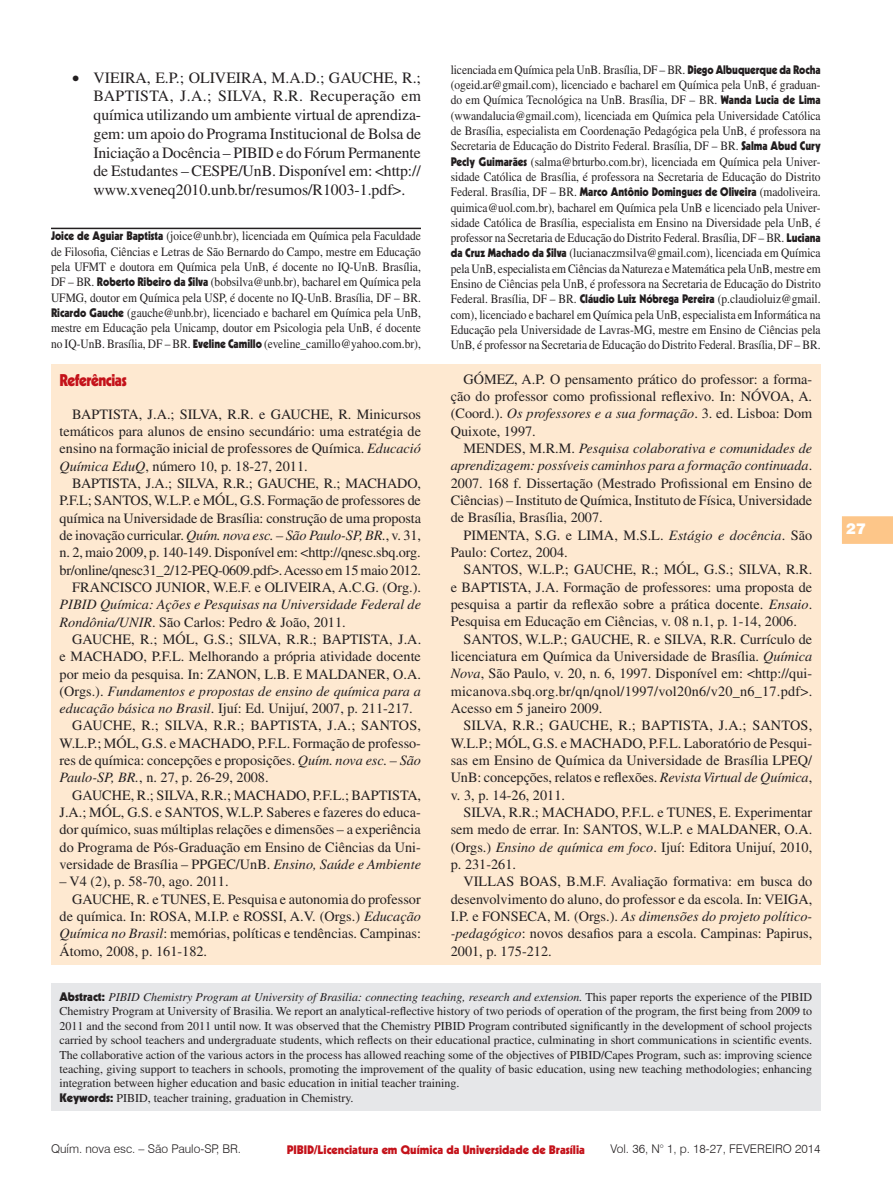
<style>
.page{position:relative;width:893px;height:1191px;background:#fff}
.page>*{position:absolute;margin:0;border:0;box-sizing:border-box;transform-origin:0 0}
.Seção{font:900 16.5px "Kabel";letter-spacing:-.03em;color:#c4121a;scale:.9 1}
.Tabulação{font:15.75px/18.8px "Times";color:#231f20;text-align:justify}
.t1{font:900 15px "Swiss 721 BT";color:#fff}
.Bibliografia{font:14.25px/17.4px "Times";color:#231f20;text-align:justify}
.Credito_Autor{font:12.75px/15.3px "Times";letter-spacing:-.005em;color:#231f20;text-align:justify;scale:.9 1}
.Abstract{font:12px/14.4px "Times";color:#231f20;text-align:justify}
.t2{font:300 12px "Swiss 721 BT";color:#231f20}
.t3{font:900 12px "Kabel";color:#c4121a}
.s1{font-family:"Kabel";font-weight:900;font-size:12px}
.s2{font-style:italic}
.s3{font-family:"Kabel";font-weight:900}
</style>
<div class="page">
<svg style="left:842px;top:516px;width:51px;height:28px"></svg>
<hr style="left:51px;top:228px;width:370px;height:1px;background:#231f20">
<div style="left:51px;top:364px;width:770px;height:600px;background:#fee9d1"></div>
<div style="left:51px;top:983px;width:770px;height:127px;background:#e6e7e9"></div>
<p class="Credito_Autor" style="left:451px;top:62px;width:413px">licenciada em Química pela UnB. Brasília, DF – BR. <span class="s1">Diego Albuquerque da Rocha </span>(ogeid.ar@gmail.com), licenciado e bacharel em Química pela UnB, é graduan&shy;do em Química Tecnológica na UnB. Brasília, DF – BR. <span class="s1">Wanda Lucia de Lima </span>(wwandalucia@gmail.com), licenciada em Química pela Universidade Católica de Brasília, especialista em Coordenação Pedagógica pela UnB, é professora na Secretaria de Educação do Distrito Federal. Brasília, DF – BR. <span class="s1">Salma Abud Cury Pecly Guimarães</span> (salma@brturbo.com.br), licenciada em Química pela Univer&shy;sidade Católica de Brasília, é professora na Secretaria de Educação do Distrito Federal. Brasília, DF – BR. <span class="s1">Marco Antônio Domingues de Oliveira</span> (madoliveira. quimica@uol.com.br), bacharel em Química pela UnB e licenciado pela Univer&shy;sidade Católica de Brasília, especialista em Ensino na Diversidade pela UnB, é professor na Secretaria de Educação do Distrito Federal. Brasília, DF – BR. <span class="s1">Luciana da Cruz Machado da Silva</span> (lucianaczmsilva@gmail.com), licenciada em Química pela UnB, especialista em Ciências da Natureza e Matemática pela UnB, mestre em Ensino de Ciências pela UnB, é professora na Secretaria de Educação do Distrito Federal. Brasília, DF – BR. <span class="s1">Cláudio Luiz Nóbrega Pereira</span> (p.claudioluiz@gmail. com), licenciado e bacharel em Química pela UnB, especialista em Informática na Educação pela Universidade de Lavras-MG, mestre em Ensino de Ciências pela UnB, é professor na Secretaria de Educação do Distrito Federal. Brasília, DF – BR.</p>
<p class="Tabulação" style="left:94px;top:68px;width:329px;text-indent:-21px">• VIEIRA, E.P.; OLIVEIRA, M.A.D.; GAUCHE, R.; BAPTISTA, J.A.; SILVA, R.R. Recuperação em química utilizando um ambiente virtual de aprendiza&shy;gem: um apoio do Programa Institucional de Bolsa de Iniciação a Docência – PIBID e do Fórum Permanente de Estudantes – CESPE/UnB. Disponível em: &lt;http:// www.xveneq2010.unb.br/resumos/R1003-1.pdf&gt;.</p>
<p class="Credito_Autor" style="left:51px;top:228px;width:413px"><span class="s1">Joice de Aguiar Baptista</span> (joice@unb.br), licenciada em Química pela Faculdade de Filosofia, Ciências e Letras de São Bernardo do Campo, mestre em Educação pela UFMT e doutora em Química pela UnB, é docente no IQ-UnB. Brasília, DF – BR. <span class="s1">Roberto Ribeiro da Silva</span> (bobsilva@unb.br), bacharel em Química pela UFMG, doutor em Química pela USP, é docente no IQ-UnB. Brasília, DF – BR.<br><span class="s1">Ricardo Gauche</span> (gauche@unb.br), licenciado e bacharel em Química pela UnB, mestre em Educação pela Unicamp, doutor em Psicologia pela UnB, é docente no IQ-UnB. Brasília, DF – BR. <span class="s1">Eveline Camillo</span> (eveline_camillo@yahoo.com.br),</p>
<p class="Seção" style="left:60px;top:370px;width:76px">Referências</p>
<p class="Bibliografia" style="left:60px;top:405px;width:363px;text-indent:13px">BAPTISTA, J.A.; SILVA, R.R. e GAUCHE, R. Minicursos temáticos para alunos de ensino secundário: uma estratégia de ensino na formação inicial de professores de Química. <span class="s2">Educació Química EduQ</span>, número 10, p. 18-27, 2011.</p>
<p class="Bibliografia" style="left:60px;top:474px;width:363px;text-indent:13px">BAPTISTA, J.A.; SILVA, R.R.; GAUCHE, R.; MACHADO, P.F.L; SANTOS, W.L.P. e MÓL, G.S. Formação de professores de química na Universidade de Brasília: construção de uma proposta de inovação curricular. <span class="s2">Quím. nova esc. – São Paulo-SP, BR.</span>, v. 31, n. 2, maio 2009, p. 140-149. Disponível em: &lt;http://qnesc.sbq.org. br/online/qnesc31_2/12-PEQ-0609.pdf&gt;. Acesso em 15 maio 2012.</p>
<p class="Bibliografia" style="left:60px;top:578px;width:363px;text-indent:13px">FRANCISCO JUNIOR, W.E.F. e OLIVEIRA, A.C.G. (Org.).<br><span class="s2">PIBID Química: Ações e Pesquisas na Universidade Federal de Rondônia/UNIR</span>. São Carlos: Pedro &amp; João, 2011.</p>
<p class="Bibliografia" style="left:60px;top:630px;width:363px;text-indent:13px">GAUCHE, R.; MÓL, G.S.; SILVA, R.R.; BAPTISTA, J.A. e MACHADO, P.F.L. Melhorando a própria atividade docente por meio da pesquisa. In: ZANON, L.B. E MALDANER, O.A. (Orgs.). <span class="s2">Fundamentos e propostas de ensino de química para a educação básica no Brasil</span>. Ijuí: Ed. Unijuí, 2007, p. 211-217.</p>
<p class="Bibliografia" style="left:60px;top:717px;width:363px;text-indent:13px">GAUCHE, R.; SILVA, R.R.; BAPTISTA, J.A.; SANTOS, W.L.P.; MÓL, G.S. e MACHADO, P.F.L. Formação de professo&shy;res de química: concepções e proposições. <span class="s2">Quím. nova esc. – São Paulo-SP, BR.</span>, n. 27, p. 26-29, 2008.</p>
<p class="Bibliografia" style="left:60px;top:786px;width:363px;text-indent:13px">GAUCHE, R.; SILVA, R.R.; MACHADO, P.F.L.; BAPTISTA, J.A.; MÓL, G.S. e SANTOS, W.L.P. Saberes e fazeres do educa&shy;dor químico, suas múltiplas relações e dimensões – a experiência do Programa de Pós-Graduação em Ensino de Ciências da Uni&shy;versidade de Brasília – PPGEC/UnB. <span class="s2">Ensino, Saúde e Ambiente</span></p>
<p class="Bibliografia" style="left:60px;top:872px;width:171px">– V4 (2), p. 58-70, ago. 2011.</p>
<p class="Bibliografia" style="left:60px;top:890px;width:363px;text-indent:13px">GAUCHE, R. e TUNES, E. Pesquisa e autonomia do professor de química. In: ROSA, M.I.P. e ROSSI, A.V. (Orgs.) <span class="s2">Educação Química no Brasil</span>: memórias, políticas e tendências. Campinas:<br>Átomo, 2008, p. 161-182.</p>
<p class="Bibliografia" style="left:451px;top:370px;width:363px;text-indent:13px">GÓMEZ, A.P. O pensamento prático do professor: a forma&shy;ção do professor como profissional reflexivo. In: NÓVOA, A. (Coord.). <span class="s2">Os professores e a sua formação</span>. 3. ed. Lisboa: Dom Quixote, 1997.</p>
<p class="Bibliografia" style="left:451px;top:439px;width:363px;text-indent:13px">MENDES, M.R.M. <span class="s2">Pesquisa colaborativa e comunidades de aprendizagem: possíveis caminhos para a formação continuada</span>.<br>2007. 168 f. Dissertação (Mestrado Profissional em Ensino de Ciências) – Instituto de Química, Instituto de Física, Universidade de Brasília, Brasília, 2007.</p>
<p class="Bibliografia" style="left:451px;top:526px;width:363px;text-indent:13px">PIMENTA, S.G. e LIMA, M.S.L. <span class="s2">Estágio e docência</span>. São<br>Paulo: Cortez, 2004.</p>
<p class="Bibliografia" style="left:451px;top:560px;width:363px;text-indent:13px">SANTOS, W.L.P.; GAUCHE, R.; MÓL, G.S.; SILVA, R.R. e BAPTISTA, J.A. Formação de professores: uma proposta de pesquisa a partir da reflexão sobre a prática docente. <span class="s2">Ensaio</span>.<br>Pesquisa em Educação em Ciências, v. 08 n.1, p. 1-14, 2006.</p>
<p class="Bibliografia" style="left:451px;top:630px;width:363px;text-indent:13px">SANTOS, W.L.P.; GAUCHE, R. e SILVA, R.R. Currículo de licenciatura em Química da Universidade de Brasília. <span class="s2">Química Nova</span>, São Paulo, v. 20, n. 6, 1997. Disponível em: &lt;http://qui&shy;micanova.sbq.org.br/qn/qnol/1997/vol20n6/v20_n6_17.pdf&gt;.<br>Acesso em 5 janeiro 2009.</p>
<p class="Bibliografia" style="left:451px;top:716px;width:363px;text-indent:13px">SILVA, R.R.; GAUCHE, R.; BAPTISTA, J.A.; SANTOS, W.L.P.; MÓL, G.S. e MACHADO, P.F.L. Laboratório de Pesqui&shy;sas em Ensino de Química da Universidade de Brasília LPEQ/ UnB: concepções, relatos e reflexões. <span class="s2">Revista Virtual de Química</span>, v. 3, p. 14-26, 2011.</p>
<p class="Bibliografia" style="left:451px;top:803px;width:363px;text-indent:13px">SILVA, R.R.; MACHADO, P.F.L. e TUNES, E. Experimentar sem medo de errar. In: SANTOS, W.L.P. e MALDANER, O.A. (Orgs.) <span class="s2">Ensino de química em foco</span>. Ijuí: Editora Unijuí, 2010, p. 231-261.</p>
<p class="Bibliografia" style="left:451px;top:872px;width:363px;text-indent:13px">VILLAS BOAS, B.M.F. Avaliação formativa: em busca do desenvolvimento do aluno, do professor e da escola. In: VEIGA, I.P. e FONSECA, M. (Orgs.). <span class="s2">As dimensões do projeto político--pedagógico</span>: novos desafios para a escola. Campinas: Papirus, 2001, p. 175-212.</p>
<p class="Abstract" style="left:60px;top:989px;width:754px"><span class="s3">Abstract:</span> <span class="s2">PIBID Chemistry Program at University of Brasilia: connecting teaching, research and extension.</span> This paper reports the experience of the PIBID Chemistry Program at University of Brasilia. We report an analytical-reflective history of two periods of operation of the program, the first being from 2009 to 2011 and the second from 2011 until now. It was observed that the Chemistry PIBID Program contributed significantly in the development of school projects carried by school teachers and undergraduate students, which reflects on their educational practice, culminating in short communications in scientific events.<br>The collaborative action of the various actors in the process has allowed reaching some of the objectives of PIBID/Capes Program, such as: improving science teaching, giving support to teachers in schools, promoting the improvement of the quality of basic education, using new teaching methodologies; enhancing integration between higher education and basic education in initial teacher training.</p>
<p class="Abstract" style="left:60px;top:1090px;width:296px"><span class="s3">Keywords:</span> PIBID, teacher training, graduation in Chemistry.</p>
<p class="t2" style="left:51px;top:1141px;width:192px">Quím. nova esc. – São Paulo-SP, BR.</p>
<p class="t2" style="left:610px;top:1141px;width:212px">Vol. 36, N° 1, p. 18-27, FEVEREIRO 2014</p>
<p class="t3" style="left:287px;top:1141px;width:300px">PIBID/Licenciatura em Química da Universidade de Brasília</p>
<p class="t1" style="left:846px;top:519px;width:21px">27</p>
</div>
